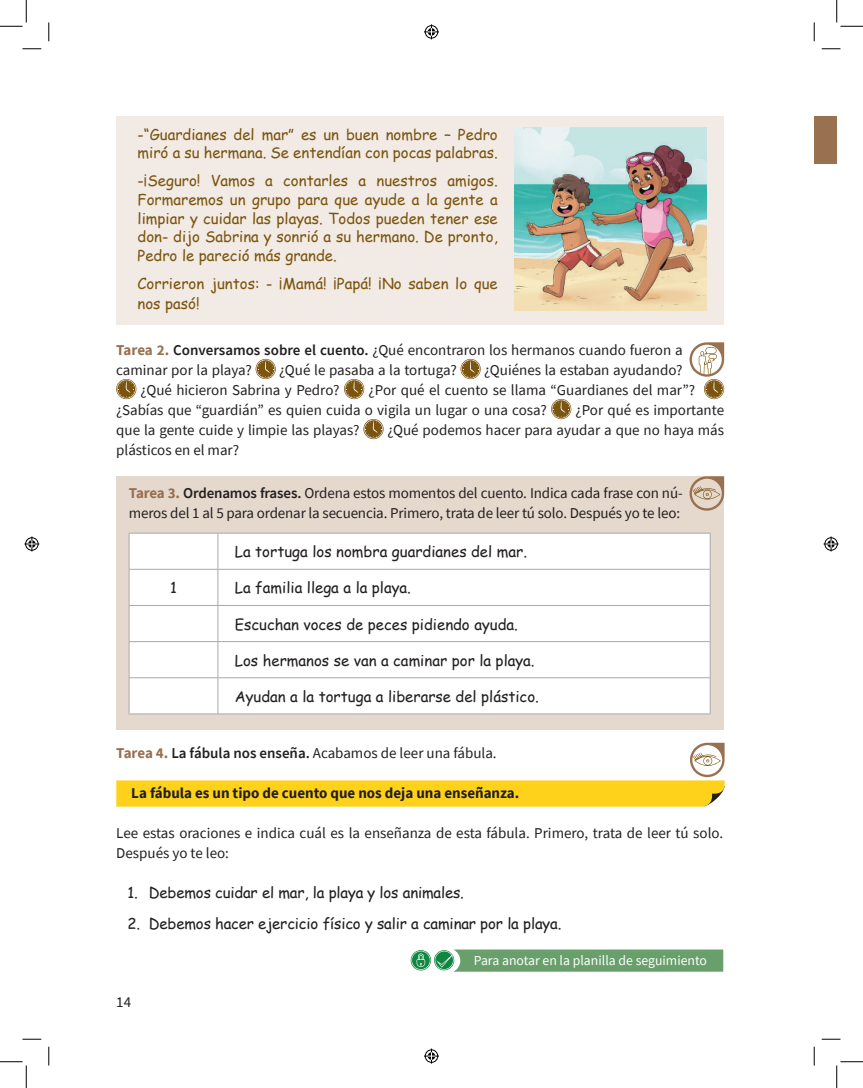
<style>
.page{position:relative;width:863px;height:1088px;background:#fff}
.page>*{position:absolute;margin:0;border:0;box-sizing:border-box;transform-origin:0 0}
.t1{font:15px/20px "Source Sans Pro";color:#231f20}
.t2{font:15px/18.8px "Comic Sans MS";color:#7b5510}
.t3{font:15px "Comic Sans MS";color:#231f20}
.t4{font:700 15px "Source Sans Pro";color:#231f20}
.t5{font:13.75px "Source Sans Pro";color:#fff}
.s1{font-weight:700;color:#997050}
.s2{font-weight:600}
</style>
<div class="page">
<div style="left:116px;top:116px;width:607px;height:208px;background:#f2ebe5"></div>
<div style="left:116px;top:476px;width:607px;height:253px;background:#e5d8cd"></div>
<svg style="left:411px;top:949px;width:312px;height:22px;background:#6fa676"></svg>
<div style="left:814px;top:116px;width:22px;height:48px;background:#997050"></div>
<svg style="left:116px;top:742px;width:609px;height:64px"></svg>
<div style="left:130px;top:534px;width:579px;height:179px;background:#fff"></div>
<hr style="left:129px;top:533px;width:89px;height:1px;background:#a8a9ad">
<hr style="left:129px;top:533px;width:1px;height:36px;background:#a8a9ad">
<hr style="left:218px;top:533px;width:492px;height:1px;background:#a8a9ad">
<hr style="left:217px;top:533px;width:1px;height:36px;background:#a8a9ad">
<hr style="left:709px;top:533px;width:1px;height:36px;background:#a8a9ad">
<hr style="left:129px;top:569px;width:89px;height:1px;background:#a8a9ad">
<hr style="left:129px;top:569px;width:1px;height:36px;background:#a8a9ad">
<hr style="left:218px;top:569px;width:492px;height:1px;background:#a8a9ad">
<hr style="left:217px;top:569px;width:1px;height:36px;background:#a8a9ad">
<hr style="left:709px;top:569px;width:1px;height:36px;background:#a8a9ad">
<hr style="left:129px;top:605px;width:89px;height:1px;background:#a8a9ad">
<hr style="left:129px;top:605px;width:1px;height:36px;background:#a8a9ad">
<hr style="left:218px;top:605px;width:492px;height:1px;background:#a8a9ad">
<hr style="left:217px;top:605px;width:1px;height:36px;background:#a8a9ad">
<hr style="left:709px;top:605px;width:1px;height:36px;background:#a8a9ad">
<hr style="left:129px;top:641px;width:89px;height:1px;background:#a8a9ad">
<hr style="left:129px;top:642px;width:1px;height:35px;background:#a8a9ad">
<hr style="left:218px;top:641px;width:492px;height:1px;background:#a8a9ad">
<hr style="left:217px;top:642px;width:1px;height:35px;background:#a8a9ad">
<hr style="left:709px;top:642px;width:1px;height:35px;background:#a8a9ad">
<hr style="left:129px;top:677px;width:89px;height:1px;background:#a8a9ad">
<hr style="left:129px;top:678px;width:1px;height:35px;background:#a8a9ad">
<hr style="left:218px;top:677px;width:492px;height:1px;background:#a8a9ad">
<hr style="left:217px;top:678px;width:1px;height:35px;background:#a8a9ad">
<hr style="left:709px;top:678px;width:1px;height:35px;background:#a8a9ad">
<hr style="left:129px;top:713px;width:89px;height:1px;background:#a8a9ad">
<hr style="left:218px;top:713px;width:492px;height:1px;background:#a8a9ad">
<img style="left:514px;top:128px;width:192px;height:183px">
<svg style="left:255px;top:359px;width:21px;height:20px"></svg>
<svg style="left:256px;top:359px;width:19px;height:19px"></svg>
<svg style="left:460px;top:359px;width:20px;height:20px"></svg>
<svg style="left:461px;top:359px;width:19px;height:19px"></svg>
<svg style="left:116px;top:379px;width:20px;height:20px"></svg>
<svg style="left:117px;top:379px;width:19px;height:19px"></svg>
<svg style="left:344px;top:379px;width:20px;height:20px"></svg>
<svg style="left:345px;top:379px;width:18px;height:19px"></svg>
<svg style="left:551px;top:399px;width:20px;height:20px"></svg>
<svg style="left:551px;top:399px;width:19px;height:19px"></svg>
<svg style="left:363px;top:419px;width:20px;height:20px"></svg>
<svg style="left:364px;top:419px;width:19px;height:19px"></svg>
<svg style="left:689px;top:476px;width:35px;height:34px"></svg>
<svg style="left:689px;top:342px;width:35px;height:56px"></svg>
<svg style="left:22px;top:48px;width:19px;height:2px"></svg>
<svg style="left:821px;top:48px;width:19px;height:2px"></svg>
<svg style="left:22px;top:1038px;width:19px;height:2px"></svg>
<svg style="left:821px;top:1038px;width:19px;height:2px"></svg>
<svg style="left:48px;top:22px;width:2px;height:19px"></svg>
<svg style="left:48px;top:1046px;width:2px;height:19px"></svg>
<svg style="left:813px;top:22px;width:2px;height:19px"></svg>
<svg style="left:813px;top:1046px;width:2px;height:19px"></svg>
<svg style="left:0;top:0;width:27px;height:27px"></svg>
<svg style="left:0;top:1061px;width:27px;height:27px"></svg>
<svg style="left:836px;top:0;width:26px;height:27px"></svg>
<svg style="left:836px;top:1061px;width:26px;height:27px"></svg>
<svg style="left:424px;top:24px;width:15px;height:15px"></svg>
<svg style="left:424px;top:1048px;width:15px;height:15px"></svg>
<svg style="left:24px;top:536px;width:15px;height:15px"></svg>
<svg style="left:823px;top:536px;width:15px;height:15px"></svg>
<p class="t2" style="left:138px;top:124px;width:362px">-“Guardianes del mar” es un buen nombre – Pedro miró a su hermana. Se entendían con pocas palabras.</p>
<p class="t2" style="left:138px;top:171px;width:362px;text-align:justify">-¡Seguro! Vamos a contarles a nuestros amigos.<br>Formaremos un grupo para que ayude a la gente a limpiar y cuidar las playas. Todos pueden tener ese don- dijo Sabrina y sonrió a su hermano. De pronto, Pedro le pareció más grande.</p>
<p class="t2" style="left:138px;top:273px;width:362px;line-height:20px">Corrieron juntos: - ¡Mamá! ¡Papá! ¡No saben lo que nos pasó!</p>
<p class="t1" style="left:116px;top:340px;width:568px"><span class="s1">Tarea 2.</span> <span class="s2">Conversamos sobre el cuento.</span> ¿Qué encontraron los hermanos cuando fueron a caminar por la playa?</p>
<p class="t1" style="left:279px;top:360px;width:179px">¿Qué le pasaba a la tortuga?</p>
<p class="t1" style="left:484px;top:360px;width:200px">¿Quiénes la estaban ayudando?</p>
<p class="t1" style="left:141px;top:380px;width:200px">¿Qué hicieron Sabrina y Pedro?</p>
<p class="t1" style="left:116px;top:380px;width:580px;text-indent:252px">¿Por qué el cuento se llama “Guardianes del mar”? ¿Sabías que “guardián” es quien cuida o vigila un lugar o una cosa?</p>
<p class="t1" style="left:575px;top:400px;width:150px">¿Por qué es importante</p>
<p class="t1" style="left:116px;top:420px;width:245px">que la gente cuide y limpie las playas?</p>
<p class="t1" style="left:387px;top:420px;width:338px">¿Qué podemos hacer para ayudar a que no haya más</p>
<p class="t1" style="left:116px;top:440px;width:124px">plásticos en el mar?</p>
<p class="t1" style="left:129px;top:482px;width:555px"><span class="s1">Tarea 3.</span> <span class="s2">Ordenamos frases.</span> Ordena estos momentos del cuento. Indica cada frase con nú&shy;meros del 1 al 5 para ordenar la secuencia. Primero, trata de leer tú solo. Después yo te leo:</p>
<p class="t3" style="left:235px;top:540px;width:294px">La tortuga los nombra guardianes del mar.</p>
<p class="t3" style="left:170px;top:577px;width:8px">1</p>
<p class="t3" style="left:235px;top:577px;width:178px">La familia llega a la playa.</p>
<p class="t3" style="left:235px;top:613px;width:284px">Escuchan voces de peces pidiendo ayuda.</p>
<p class="t3" style="left:235px;top:649px;width:301px">Los hermanos se van a caminar por la playa.</p>
<p class="t3" style="left:235px;top:685px;width:306px">Ayudan a la tortuga a liberarse del plástico.</p>
<p class="t1" style="left:116px;top:742px;width:382px"><span class="s1">Tarea 4.</span> <span class="s2">La fábula nos enseña.</span> Acabamos de leer una fábula.</p>
<p class="t4" style="left:131px;top:782px;width:389px">La fábula es un tipo de cuento que nos deja una enseñanza.</p>
<p class="t1" style="left:116px;top:822px;width:608px">Lee estas oraciones e indica cuál es la enseñanza de esta fábula. Primero, trata de leer tú solo.<br>Después yo te leo:</p>
<p class="t3" style="left:128px;top:881px;width:338px">1. Debemos cuidar el mar, la playa y los animales.</p>
<p class="t3" style="left:128px;top:912px;width:435px">2. Debemos hacer ejercicio físico y salir a caminar por la playa.</p>
<p class="t1" style="left:116px;top:992px;width:16px">14</p>
<p class="t5" style="left:474px;top:951px;width:235px">Para anotar en la planilla de seguimiento</p>
</div>
